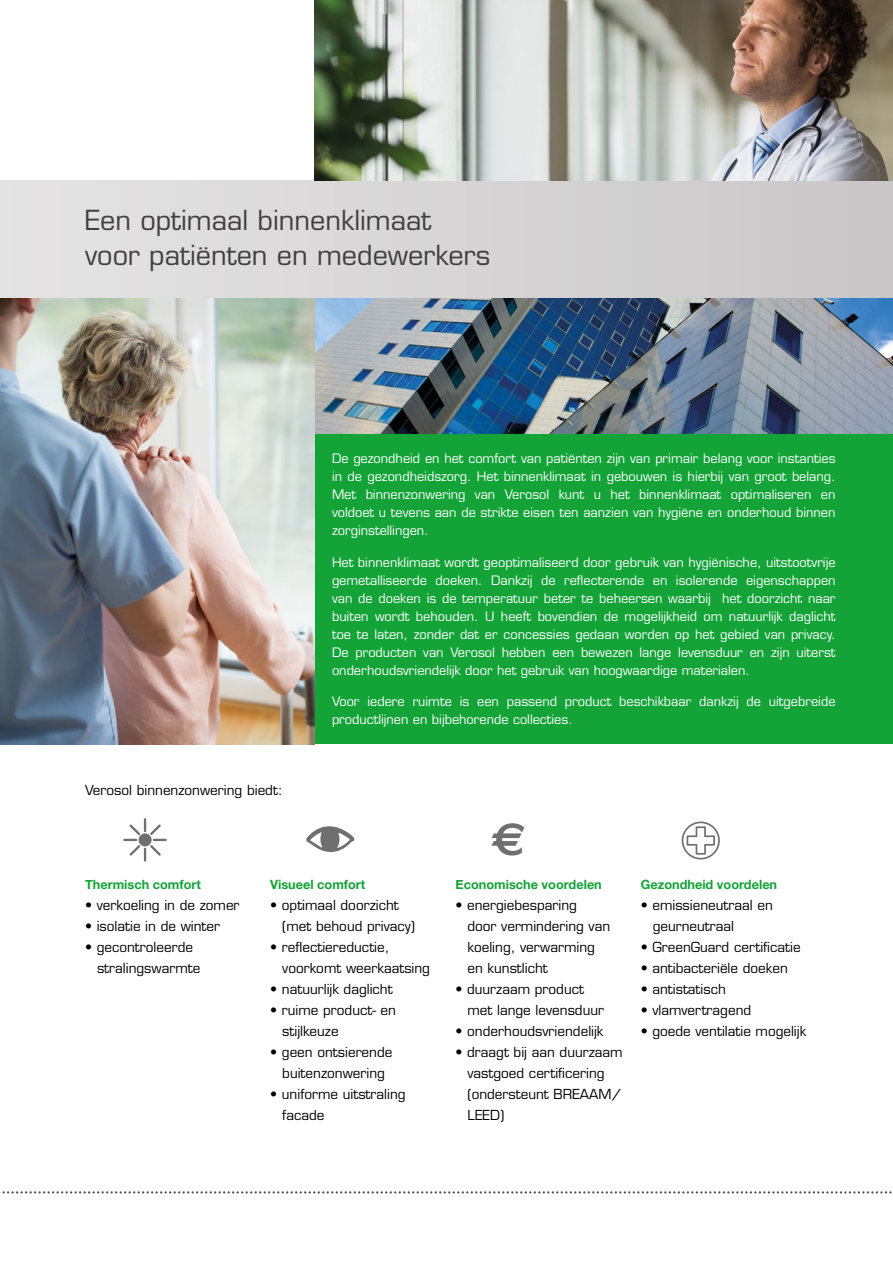
<style>
.page{position:relative;width:893px;height:1263px;background:#fff}
.page>*{position:absolute;margin:0;border:0;box-sizing:border-box;transform-origin:0 0}
.t1{font:700 46.35px "Euro Sans";color:#706f6f}
.t2{font:27px/34.5px "Eurostile";color:#404040}
.t3{font:13.5px/21px "Eurostile";color:#000}
.t4{font:12.75px/18px "Eurostile";color:#fff;text-align:justify}
.t5{font:700 12.75px "Helvetica Neue";color:#13a337}
</style>
<div class="page">
<div style="left:0;top:434px;width:893px;height:310px;background:#13a337"></div>
<img style="left:314px;top:298px;width:579px;height:136px">
<svg style="left:0;top:1191px;width:892px;height:2px"></svg>
<img style="left:0;top:298px;width:314px;height:446px">
<div style="left:0;top:181px;width:893px;height:117px;background:linear-gradient(to right,#e5e4e5,#c8c6c7)"></div>
<img style="left:314px;top:0;width:579px;height:181px">
<svg style="left:123px;top:818px;width:44px;height:44px"></svg>
<svg style="left:306px;top:826px;width:48px;height:26px"></svg>
<svg style="left:682px;top:821px;width:38px;height:38px"></svg>
<h2 class="t2" style="left:85px;top:203px;width:407px">Een optimaal binnenklimaat voor patiënten en medewerkers</h2>
<p class="t3" style="left:85px;top:779px;width:199px">Verosol binnenzonwering biedt:</p>
<p class="t4" style="left:332px;top:449px;width:505px">De gezondheid en het comfort van patiënten zijn van primair belang voor instanties in de gezondheidszorg. Het binnenklimaat in gebouwen is hierbij van groot belang.<br>Met binnenzonwering van Verosol kunt u het binnenklimaat optimaliseren en voldoet u tevens aan de strikte eisen ten aanzien van hygiëne en onderhoud binnen zorginstellingen.</p>
<p class="t4" style="left:332px;top:553px;width:505px">Het binnenklimaat wordt geoptimaliseerd door gebruik van hygiënische, uitstootvrije gemetalliseerde doeken. Dankzij de reflecterende en isolerende eigenschappen van de doeken is de temperatuur beter te beheersen waarbij het doorzicht naar buiten wordt behouden. U heeft bovendien de mogelijkheid om natuurlijk daglicht toe te laten, zonder dat er concessies gedaan worden op het gebied van privacy.<br>De producten van Verosol hebben een bewezen lange levensduur en zijn uiterst onderhoudsvriendelijk door het gebruik van hoogwaardige materialen.</p>
<p class="t4" style="left:332px;top:692px;width:505px">Voor iedere ruimte is een passend product beschikbaar dankzij de uitgebreide productlijnen en bijbehorende collecties.</p>
<h1 class="t1" style="left:491px;top:812px;width:36px">€</h1>
<p class="t5" style="left:85px;top:874px;width:117px">Thermisch comfort</p>
<p class="t3" style="left:85px;top:894px;width:156px">• verkoeling in de zomer</p>
<p class="t3" style="left:85px;top:915px;width:137px">• isolatie in de winter</p>
<p class="t3" style="left:97px;top:936px;width:105px;text-indent:-12px">• gecontroleerde stralingswarmte</p>
<p class="t5" style="left:270px;top:874px;width:97px">Visueel comfort</p>
<p class="t3" style="left:282px;top:894px;width:134px;text-indent:-12px">• optimaal doorzicht (met behoud privacy)</p>
<p class="t3" style="left:282px;top:936px;width:149px;text-indent:-12px">• reflectiereductie, voorkomt weerkaatsing</p>
<p class="t3" style="left:270px;top:978px;width:124px">• natuurlijk daglicht</p>
<p class="t3" style="left:282px;top:999px;width:115px;text-indent:-12px">• ruime product- en stijlkeuze</p>
<p class="t3" style="left:270px;top:1041px;width:124px;text-align:center">• geen ontsierende buitenzonwering</p>
<p class="t3" style="left:282px;top:1083px;width:125px;text-indent:-12px">• uniforme uitstraling facade</p>
<p class="t5" style="left:455px;top:874px;width:148px">Economische voordelen</p>
<p class="t3" style="left:467px;top:894px;width:144px;text-indent:-12px">• energiebesparing<br>door vermindering van koeling, verwarming en kunstlicht</p>
<p class="t3" style="left:467px;top:978px;width:138px;text-indent:-12px">• duurzaam product met lange levensduur</p>
<p class="t3" style="left:455px;top:1020px;width:150px">• onderhoudsvriendelijk</p>
<p class="t3" style="left:467px;top:1041px;width:157px;text-indent:-12px">• draagt bij aan duurzaam vastgoed certificering (ondersteunt BREAAM/<br>LEED)</p>
<p class="t5" style="left:641px;top:874px;width:138px">Gezondheid voordelen</p>
<p class="t3" style="left:653px;top:894px;width:122px;text-indent:-12px">• emissieneutraal en geurneutraal</p>
<p class="t3" style="left:641px;top:936px;width:161px">• GreenGuard certificatie</p>
<p class="t3" style="left:641px;top:957px;width:149px">• antibacteriële doeken</p>
<p class="t3" style="left:641px;top:978px;width:87px">• antistatisch</p>
<p class="t3" style="left:641px;top:999px;width:112px">• vlamvertragend</p>
<p class="t3" style="left:641px;top:1020px;width:167px">• goede ventilatie mogelijk</p>
</div>
